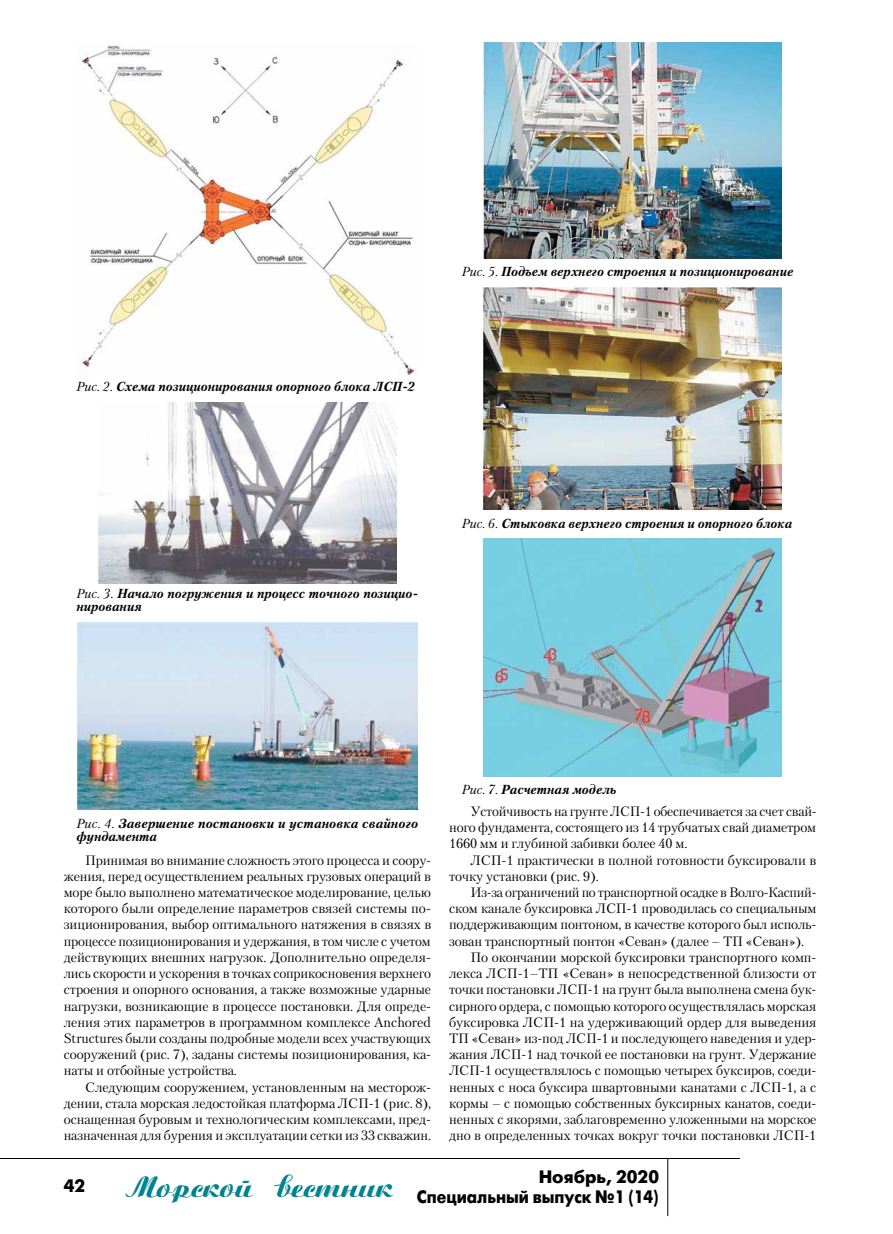
<style>
.page{position:relative;width:893px;height:1234px;background:#fff}
.page>*{position:absolute;margin:0;border:0;box-sizing:border-box;transform-origin:0 0}
.t1{font:700 18px/19.5px "Futuris C";color:#000;text-align:right}
.t2{font:13.5px/16.2px "Petersburg C";letter-spacing:-.01em;color:#000;text-align:justify}
.t3{font:italic 700 13.05px/13.5px "Petersburg C";color:#000}
.s1{font-weight:400}
</style>
<div class="page">
<hr style="left:0;top:1157px;width:740px;height:1px;background:#000">
<hr style="left:667px;top:1158px;width:1px;height:57px;background:#000">
<img style="left:484px;top:43px;width:298px;height:215px">
<img style="left:484px;top:287px;width:297px;height:223px">
<img style="left:484px;top:538px;width:298px;height:238px">
<img style="left:79px;top:45px;width:338px;height:331px">
<img style="left:99px;top:402px;width:297px;height:181px">
<img style="left:77px;top:622px;width:341px;height:187px">
<p class="t3" style="left:77px;top:379px;width:340px"><span class="s1">Рис. 2.</span> Схема позиционирования опорного блока ЛСП-2</p>
<p class="t3" style="left:462px;top:264px;width:333px"><span class="s1">Рис. 5.</span> Подъем верхнего строения и позиционирование</p>
<p class="t3" style="left:77px;top:586px;width:343px"><span class="s1">Рис. 3.</span> Начало погружения и процесс точного позицио&shy;нирования</p>
<p class="t3" style="left:462px;top:516px;width:332px"><span class="s1">Рис. 6.</span> Стыковка верхнего строения и опорного блока</p>
<p class="t3" style="left:77px;top:815px;width:343px"><span class="s1">Рис. 4.</span> Завершение постановки и установка свайного фундамента</p>
<p class="t2" style="left:64px;top:851px;width:369px;text-indent:21px">Принимая во внимание сложность этого процесса и соору&shy;жения, перед осуществлением реальных грузовых операций в море было выполнено математическое моделирование, целью которого были определение параметров связей системы по&shy;зиционирования, выбор оптимального натяжения в связях в процессе позиционирования и удержания, в том числе с учетом действующих внешних нагрузок. Дополнительно определя&shy;лись скорости и ускорения в точках соприкосновения верхнего строения и опорного основания, а также возможные ударные нагрузки, возникающие в процессе постановки. Для опреде&shy;ления этих параметров в программном комплексе Anchored Structures были созданы подробные модели всех участвующих сооружений (рис. 7), заданы системы позиционирования, ка&shy;наты и отбойные устройства.</p>
<p class="t2" style="left:64px;top:1078px;width:369px;text-indent:21px">Следующим сооружением, установленным на месторож&shy;дении, стала морская ледостойкая платформа ЛСП-1 (рис. 8), оснащенная буровым и технологическим комплексами, пред&shy;назначенная для бурения и эксплуатации сетки из 33 скважин.</p>
<p class="t3" style="left:462px;top:782px;width:156px"><span class="s1">Рис. 7.</span> Расчетная модель</p>
<p class="t2" style="left:449px;top:802px;width:369px;text-indent:21px">Устойчивость на грунте ЛСП-1 обеспечивается за счет свай&shy;ного фундамента, состоящего из 14 трубчатых свай диаметром 1660 мм и глубиной забивки более 40 м.</p>
<p class="t2" style="left:449px;top:851px;width:369px;text-indent:21px">ЛСП-1 практически в полной готовности буксировали в точку установки (рис. 9).</p>
<p class="t2" style="left:470px;top:883px;width:348px">Из-за ограничений по транспортной осадке в Волго-Каспий-</p>
<p class="t2" style="left:449px;top:900px;width:369px">ском канале буксировка ЛСП-1 проводилась со специальным</p>
<p class="t2" style="left:449px;top:916px;width:369px">поддерживающим понтоном, в качестве которого был исполь-</p>
<p class="t2" style="left:449px;top:932px;width:357px">зован транспортный понтон «Севан» (далее – ТП «Севан»).</p>
<p class="t2" style="left:470px;top:948px;width:348px">По окончании морской буксировки транспортного комп-</p>
<p class="t2" style="left:449px;top:964px;width:369px">лекса ЛСП-1–ТП «Севан» в непосредственной близости от</p>
<p class="t2" style="left:449px;top:981px;width:369px">точки постановки ЛСП-1 на грунт была выполнена смена бук-</p>
<p class="t2" style="left:449px;top:997px;width:369px">сирного ордера, с помощью которого осуществлялась морская</p>
<p class="t2" style="left:449px;top:1013px;width:369px">буксировка ЛСП-1 на удерживающий ордер для выведения</p>
<p class="t2" style="left:449px;top:1029px;width:369px">ТП «Севан» из-под ЛСП-1 и последующего наведения и удер-</p>
<p class="t2" style="left:449px;top:1045px;width:369px">жания ЛСП-1 над точкой ее постановки на грунт. Удержание</p>
<p class="t2" style="left:449px;top:1062px;width:369px">ЛСП-1 осуществлялось с помощью четырех буксиров, соеди-</p>
<p class="t2" style="left:449px;top:1078px;width:369px">ненных с носа буксира швартовными канатами с ЛСП-1, а с</p>
<p class="t2" style="left:449px;top:1094px;width:369px">кормы – с помощью собственных буксирных канатов, соеди-</p>
<p class="t2" style="left:449px;top:1110px;width:369px">ненных с якорями, заблаговременно уложенными на морское</p>
<p class="t2" style="left:449px;top:1126px;width:369px">дно в определенных точках вокруг точки постановки ЛСП-1</p>
<h1 class="t1" style="left:64px;top:1176px;width:23px">42</h1>
<h1 class="t1" style="left:126px;top:1167px;width:535px">Ноябрь, 2020<br><sup>Морской</sup> <sup>вестник</sup> Специальный выпуск №1 (14)</h1>
</div>
